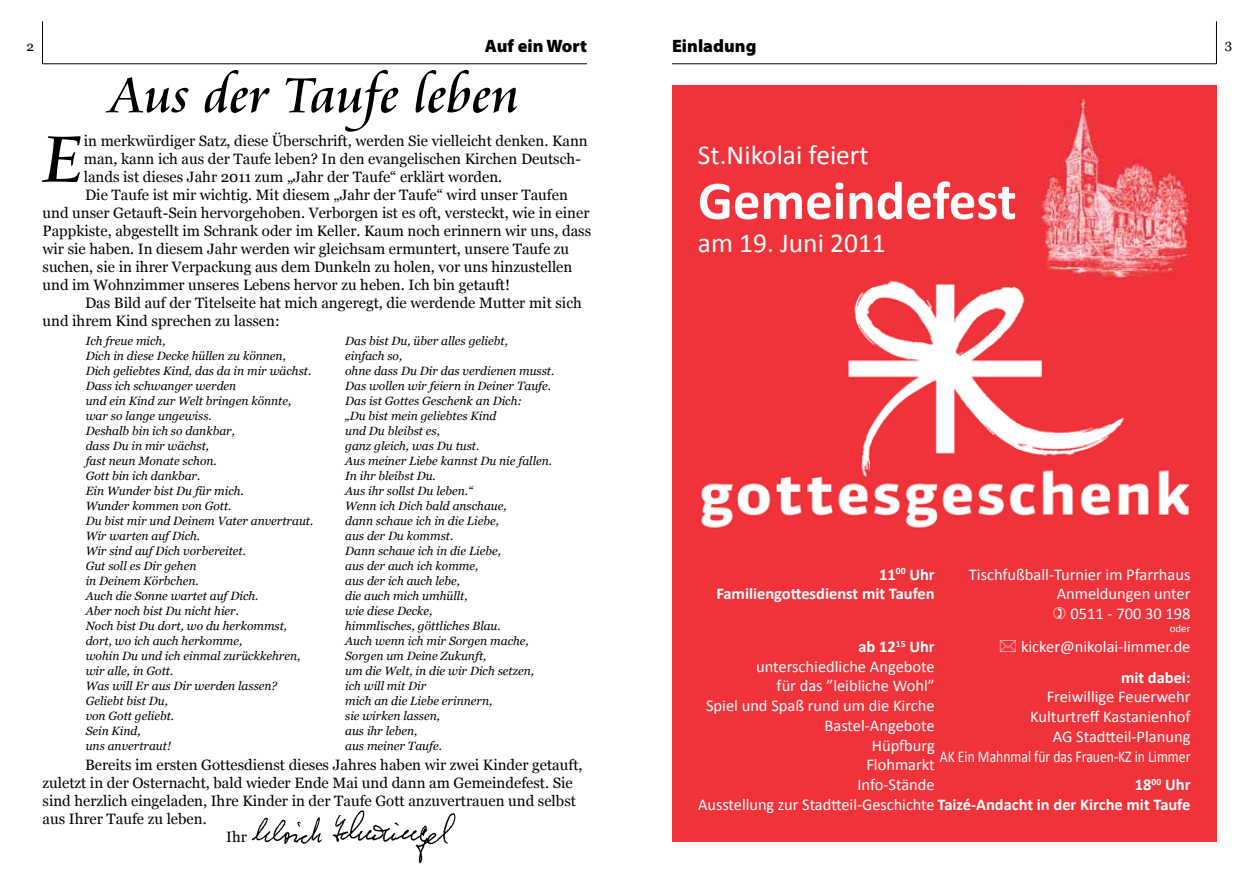
<style>
.page{position:relative;width:1259px;height:893px;background:#fff}
.page>*{position:absolute;margin:0;border:0;box-sizing:border-box;transform-origin:0 0}
.t1{font:72.15px "Cataneo BT";color:#000}
.t2{font:700 54.9px "Calibri";color:#fff}
.t3{font:54px "Cataneo BT";color:#000}
.t4{font:27.45px "Calibri";color:#fff}
.t5{font:900 18px "Myriad Pro";color:#000}
.t6{font:16.5px/19.8px "Calibri";color:#fff;text-align:right}
.t7{font:700 16.5px/19.8px "Calibri";color:#fff;text-align:right}
.t8{font:15px "Georgia";color:#000}
.t9{font:13.5px "Georgia";color:#000}
.t10{font:italic 12px/15px "Georgia";color:#000}
.t11{font:10.8px "Calibri";color:#fff}
.s1{font-weight:700}
</style>
<div class="page">
<hr style="left:42px;top:21px;width:1px;height:43px;background:#000">
<hr style="left:43px;top:63px;width:544px;height:1px;background:#000">
<hr style="left:1216px;top:21px;width:1px;height:43px;background:#000">
<hr style="left:672px;top:63px;width:544px;height:1px;background:#000">
<img style="left:252px;top:810px;width:204px;height:54px">
<img style="left:672px;top:85px;width:544px;height:757px">
<img style="left:1027px;top:85px;width:172px;height:234px">
<svg style="left:1053px;top:607px;width:12px;height:12px"></svg>
<svg style="left:1000px;top:640px;width:16px;height:12px"></svg>
<p class="t9" style="left:26px;top:39px;width:9px">2</p>
<h3 class="t5" style="left:485px;top:35px;width:103px">Auf ein Wort</h3>
<p class="t9" style="left:1225px;top:37px;width:9px">3</p>
<h3 class="t3" style="left:110px;top:62px;width:411px">Aus der Taufe leben</h3>
<h1 class="t1" style="left:43px;top:114px;width:43px">E</h1>
<p class="t8" style="left:84px;top:132px;width:505px">in merkwürdiger Satz, diese Überschrift, werden Sie vielleicht denken. Kann</p>
<h3 class="t5" style="left:672px;top:35px;width:86px">Einladung</h3>
<h3 class="t4" style="left:698px;top:138px;width:172px">St.Nikolai feiert</h3>
<h2 class="t2" style="left:698px;top:167px;width:320px">Gemeindefest</h2>
<h3 class="t4" style="left:698px;top:226px;width:189px">am 19. Juni 2011</h3>
<p class="t8" style="left:84px;top:150px;width:499px">man, kann ich aus der Taufe leben? In den evangelischen Kirchen Deutsch-</p>
<p class="t8" style="left:84px;top:168px;width:420px">lands ist dieses Jahr 2011 zum „Jahr der Taufe“ erklärt worden.</p>
<p class="t8" style="left:85px;top:186px;width:484px">Die Taufe ist mir wichtig. Mit diesem „Jahr der Taufe“ wird unser Taufen</p>
<p class="t8" style="left:43px;top:204px;width:548px">und unser Getauft-Sein hervorgehoben. Verborgen ist es oft, versteckt, wie in einer</p>
<p class="t8" style="left:43px;top:222px;width:550px">Pappkiste, abgestellt im Schrank oder im Keller. Kaum noch erinnern wir uns, dass</p>
<p class="t8" style="left:43px;top:240px;width:528px">wir sie haben. In diesem Jahr werden wir gleichsam ermuntert, unsere Taufe zu</p>
<p class="t8" style="left:43px;top:258px;width:531px">suchen, sie in ihrer Verpackung aus dem Dunkeln zu holen, vor uns hinzustellen</p>
<p class="t8" style="left:43px;top:276px;width:469px">und im Wohnzimmer unseres Lebens hervor zu heben. Ich bin getauft!</p>
<p class="t8" style="left:85px;top:294px;width:498px">Das Bild auf der Titelseite hat mich angeregt, die werdende Mutter mit sich</p>
<p class="t8" style="left:43px;top:312px;width:239px">und ihrem Kind sprechen zu lassen:</p>
<p class="t10" style="left:86px;top:333px;width:229px">Ich freue mich,<br>Dich in diese Decke hüllen zu können,<br>Dich geliebtes Kind, das da in mir wächst.<br>Dass ich schwanger werden<br>und ein Kind zur Welt bringen könnte, war so lange ungewiss.<br>Deshalb bin ich so dankbar,<br>dass Du in mir wächst,<br>fast neun Monate schon.<br>Gott bin ich dankbar.<br>Ein Wunder bist Du für mich.<br>Wunder kommen von Gott.<br>Du bist mir und Deinem Vater anvertraut.<br>Wir warten auf Dich.<br>Wir sind auf Dich vorbereitet.<br>Gut soll es Dir gehen<br>in Deinem Körbchen.<br>Auch die Sonne wartet auf Dich.<br>Aber noch bist Du nicht hier.<br>Noch bist Du dort, wo du herkommst, dort, wo ich auch herkomme,<br>wohin Du und ich einmal zurückkehren, wir alle, in Gott.<br>Was will Er aus Dir werden lassen?<br>Geliebt bist Du,<br>von Gott geliebt.<br>Sein Kind,<br>uns anvertraut!</p>
<p class="t10" style="left:345px;top:333px;width:211px">Das bist Du, über alles geliebt,<br>einfach so,<br>ohne dass Du Dir das verdienen musst.<br>Das wollen wir feiern in Deiner Taufe.<br>Das ist Gottes Geschenk an Dich:<br>„Du bist mein geliebtes Kind<br>und Du bleibst es,<br>ganz gleich, was Du tust.<br>Aus meiner Liebe kannst Du nie fallen.<br>In ihr bleibst Du.<br>Aus ihr sollst Du leben.“<br>Wenn ich Dich bald anschaue,<br>dann schaue ich in die Liebe,<br>aus der Du kommst.<br>Dann schaue ich in die Liebe,<br>aus der auch ich komme,<br>aus der ich auch lebe,<br>die auch mich umhüllt,<br>wie diese Decke,<br>himmlisches, göttliches Blau.<br>Auch wenn ich mir Sorgen mache,<br>Sorgen um Deine Zukunft,<br>um die Welt, in die wir Dich setzen,<br>ich will mit Dir<br>mich an die Liebe erinnern,<br>sie wirken lassen,<br>aus ihr leben,<br>aus meiner Taufe.</p>
<p class="t8" style="left:85px;top:756px;width:499px">Bereits im ersten Gottesdienst dieses Jahres haben wir zwei Kinder getauft,</p>
<p class="t8" style="left:43px;top:774px;width:532px">zuletzt in der Osternacht, bald wieder Ende Mai und dann am Gemeindefest. Sie</p>
<p class="t8" style="left:43px;top:792px;width:535px">sind herzlich eingeladen, Ihre Kinder in der Taufe Gott anzuvertrauen und selbst</p>
<p class="t8" style="left:43px;top:810px;width:166px">aus Ihrer Taufe zu leben.</p>
<p class="t8" style="left:226px;top:828px;width:22px">Ihr</p>
<h3 class="t7" style="left:716px;top:563px;width:220px">11<sup>00</sup> Uhr<br>Familiengottesdienst mit Taufen</h3>
<h3 class="t7" style="left:858px;top:636px;width:78px">ab 12<sup>15</sup> Uhr</h3>
<h3 class="t6" style="left:756px;top:656px;width:180px">unterschiedliche Angebote</h3>
<h3 class="t6" style="left:776px;top:675px;width:160px">für das ”leibliche Wohl”</h3>
<h3 class="t6" style="left:706px;top:695px;width:230px">Spiel und Spaß rund um die Kirche</h3>
<h3 class="t6" style="left:824px;top:715px;width:112px">Bastel-Angebote</h3>
<h3 class="t6" style="left:872px;top:735px;width:64px">Hüpfburg</h3>
<h3 class="t6" style="left:866px;top:754px;width:70px">Flohmarkt</h3>
<h3 class="t6" style="left:857px;top:774px;width:79px">Info-Stände</h3>
<h3 class="t6" style="left:698px;top:794px;width:494px">Ausstellung zur Stadtteil-Geschichte <span class="s1">Taizé-Andacht in der Kirche mit Taufe</span></h3>
<h3 class="t6" style="left:969px;top:563px;width:223px">Tischfußball-Turnier im Pfarrhaus<br>Anmeldungen unter<br>0511 - 700 30 198</h3>
<p class="t11" style="left:1169px;top:622px;width:22px">oder</p>
<h3 class="t6" style="left:1021px;top:636px;width:171px">kicker@nikolai-limmer.de</h3>
<h3 class="t7" style="left:1121px;top:666px;width:71px">mit dabei:</h3>
<h3 class="t6" style="left:940px;top:686px;width:252px">Freiwillige Feuerwehr<br>Kulturtreff Kastanienhof<br>AG Stadtteil-Planung<br>AK Ein Mahnmal für das Frauen-KZ in Limmer</h3>
<h3 class="t7" style="left:1135px;top:774px;width:57px">18<sup>00</sup> Uhr</h3>
</div>
